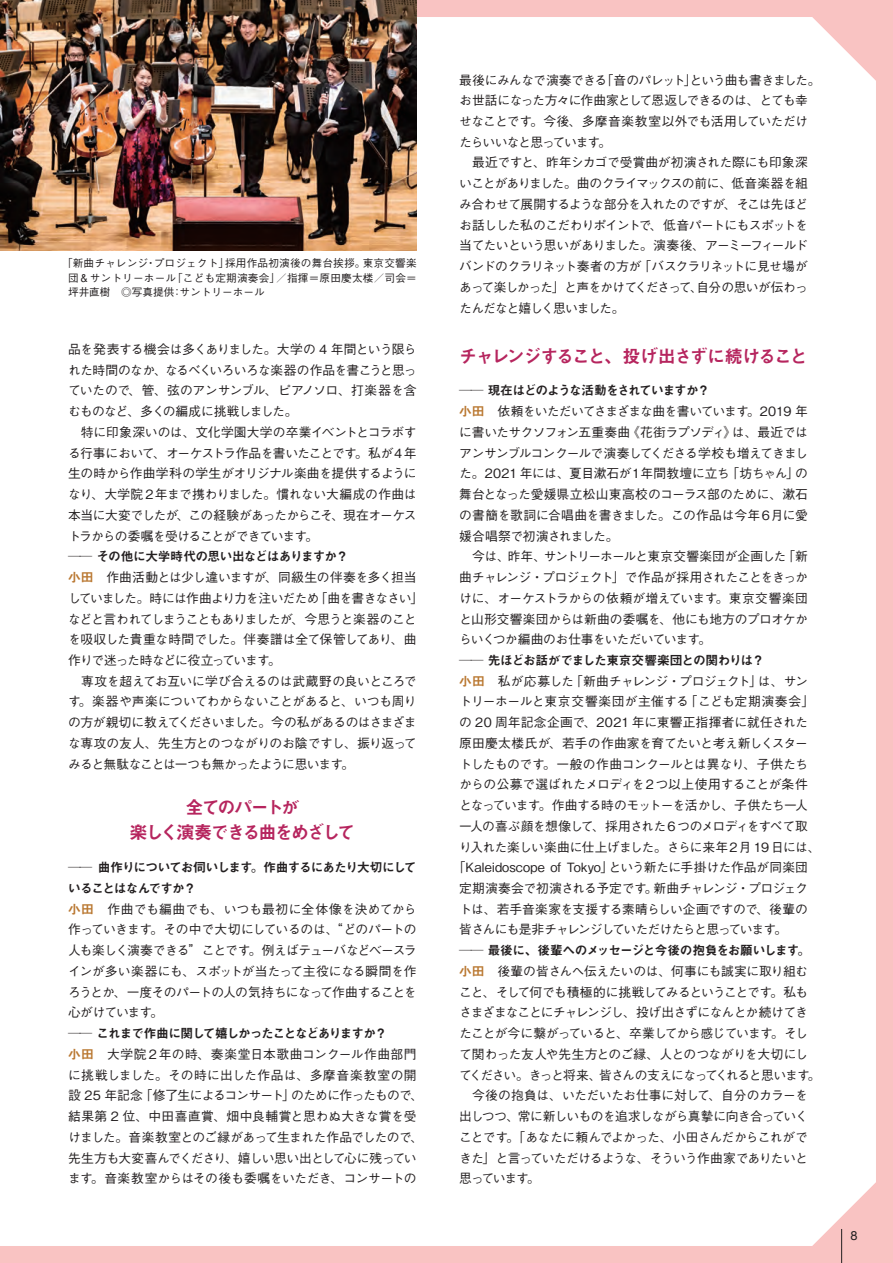
<style>
.page{position:relative;width:893px;height:1263px;background:#f9c3c2}
.page>*{position:absolute;margin:0;border:0;box-sizing:border-box;transform-origin:0 0}
.t1{font:18px/24.9px "Midashi Go Pro MB31";letter-spacing:-.11em;color:#b6255e;text-align:center}
.t2{font:500 12.75px/20.7px "Gothic BBB Pro";letter-spacing:-.045em;color:#231f20}
.t3{font:500 12.75px/20.7px "Gothic BBB Pro";letter-spacing:-.02em;color:#231f20}
.t4{font:12.75px/20.7px "Midashi Go Pro MB31";letter-spacing:-.08em;color:#231f20}
.t5{font:500 12.75px "Gothic BBB Pro";letter-spacing:-.005em;color:#231f20}
.t6{font:500 12.75px "Gothic BBB Pro";letter-spacing:.005em;color:#231f20}
.t7{font:500 12.75px "Gothic BBB Pro";letter-spacing:-.065em;color:#231f20}
.t8{font:500 12.75px "Gothic BBB Pro";letter-spacing:.02em;color:#231f20}
.t9{font:500 12.75px "Gothic BBB Pro";letter-spacing:-.025em;color:#231f20}
.t10{font:500 12.75px "Gothic BBB Pro";letter-spacing:-.08em;color:#231f20}
.t11{font:12.75px "Midashi Go Pro MB31";letter-spacing:-.035em;color:#231f20}
.t12{font:12.75px "Midashi Go Pro MB31";letter-spacing:-.05em;color:#231f20}
.t13{font:12.75px "Helvetica Neue";color:#231f20}
.t14{font:500 10.65px/14.9px "Gothic BBB Pro";letter-spacing:.02em;color:#231f20;text-align:justify}
.s1{font-family:"Midashi Go Pro MB31";font-weight:400;color:#b97730}
</style>
<div class="page">
<div style="left:0;top:17px;width:876px;height:1229px;background:#fff"></div>
<img style="left:0;top:0;width:417px;height:251px">
<hr style="left:841px;top:1229px;width:1px;height:34px;background:#231f20">
<p class="t14" style="left:68px;top:254px;width:350px;text-indent:-6px">「新曲チャレンジ・プロジェクト」採用作品初演後の舞台挨拶。東京交響楽団＆サントリーホール「こども定期演奏会」／指揮＝原田慶太楼／司会＝坪井直樹　◎写真提供：サントリーホール</p>
<p class="t2" style="left:68px;top:337px;width:350px">品を発表する機会は多くありました。大学の 4 年間という限られた時間のなか、なるべくいろいろな楽器の作品を書こうと思っていたので、管、弦のアンサンブル、ピアノソロ、打楽器を含むものなど、多くの編成に挑戦しました。<br>　特に印象深いのは、文化学園大学の卒業イベントとコラボする行事において、オーケストラ作品を書いたことです。私が４年生の時から作曲学科の学生がオリジナル楽曲を提供するようになり、大学院２年まで携わりました。慣れない大編成の作曲は本当に大変でしたが、この経験があったからこそ、現在オーケストラからの委嘱を受けることができています。</p>
<p class="t12" style="left:68px;top:546px;width:282px">── その他に大学時代の思い出などはありますか？</p>
<p class="t2" style="left:68px;top:565px;width:357px"><span class="s1">小田</span>　作曲活動とは少し違いますが、同級生の伴奏を多く担当していました。時には作曲より力を注いだため「曲を書きなさい」などと言われてしまうこともありましたが、今思うと楽器のことを吸収した貴重な時間でした。伴奏譜は全て保管してあり、曲作りで迷った時などに役立っています。<br>　専攻を超えてお互いに学び合えるのは武蔵野の良いところです。楽器や声楽についてわからないことがあると、いつも周りの方が親切に教えてくださいました。今の私があるのはさまざまな専攻の友人、先生方とのつながりのお陰ですし、振り返ってみると無駄なことは一つも無かったように思います。</p>
<h1 class="t1" style="left:130px;top:793px;width:227px">全てのパートが<br>楽しく演奏できる曲をめざして</h1>
<p class="t4" style="left:68px;top:856px;width:350px">── 曲作りについてお伺いします。作曲するにあたり大切にしていることはなんですか？</p>
<p class="t2" style="left:68px;top:897px;width:350px;text-align:justify"><span class="s1">小田</span>　作曲でも編曲でも、いつも最初に全体像を決めてから作っていきます。その中で大切にしているのは、“どのパートの人も楽しく演奏できる”ことです。例えばテューバなどベースラインが多い楽器にも、スポットが当たって主役になる瞬間を作ろうとか、一度そのパートの人の気持ちになって作曲することを心がけています。</p>
<p class="t4" style="left:68px;top:1021px;width:321px">── これまで作曲に関して嬉しかったことなどありますか？</p>
<p class="t3" style="left:68px;top:1042px;width:357px"><span class="s1">小田</span>　大学院２年の時、奏楽堂日本歌曲コンクール作曲部門に挑戦しました。その時に出した作品は、多摩音楽教室の開設 25 年記念「修了生によるコンサート」のために作ったもので、結果第 2 位、中田喜直賞、畑中良輔賞と思わぬ大きな賞を受けました。音楽教室とのご縁があって生まれた作品でしたので、先生方も大変喜んでくださり、嬉しい思い出として心に残っています。音楽教室からはその後も委嘱をいただき、コンサートの</p>
<p class="t2" style="left:459px;top:68px;width:363px">最後にみんなで演奏できる「音のパレット」という曲も書きました。お世話になった方々に作曲家として恩返しできるのは、とても幸せなことです。今後、多摩音楽教室以外でも活用していただけたらいいなと思っています。<br>　最近ですと、昨年シカゴで受賞曲が初演された際にも印象深いことがありました。曲のクライマックスの前に、低音楽器を組み合わせて展開するような部分を入れたのですが、そこは先ほどお話しした私のこだわりポイントで、低音パートにもスポットを当てたいという思いがありました。演奏後、アーミーフィールドバンドのクラリネット奏者の方が「バスクラリネットに見せ場があって楽しかった」と声をかけてくださって、自分の思いが伝わったんだなと嬉しく思いました。</p>
<h1 class="t1" style="left:459px;top:341px;width:350px">チャレンジすること、投げ出さずに続けること</h1>
<p class="t4" style="left:459px;top:379px;width:252px">── 現在はどのような活動をされていますか？</p>
<p class="t2" style="left:459px;top:399px;width:350px"><span class="s1">小田</span>　依頼をいただいてさまざまな曲を書いています。2019 年に書いたサクソフォン五重奏曲《花街ラプソディ》は、最近ではアンサンブルコンクールで演奏してくださる学校も増えてきました。2021 年には、夏目漱石が１年間教壇に立ち「坊ちゃん」の舞台となった愛媛県立松山東高校のコーラス部のために、漱石の書簡を歌詞に合唱曲を書きました。この作品は今年６月に愛媛合唱祭で初演されました。<br>　今は、昨年、サントリーホールと東京交響楽団が企画した「新曲チャレンジ・プロジェクト」で作品が採用されたことをきっかけに、オーケストラからの依頼が増えています。東京交響楽団と山形交響楽団からは新曲の委嘱を、他にも地方のプロオケからいくつか編曲のお仕事をいただいています。</p>
<p class="t11" style="left:459px;top:650px;width:307px">── 先ほどお話がでました東京交響楽団との関わりは？</p>
<p class="t2" style="left:459px;top:669px;width:350px"><span class="s1">小田</span>　私が応募した「新曲チャレンジ・プロジェクト」は、サン</p>
<p class="t8" style="left:459px;top:691px;width:357px">トリーホールと東京交響楽団が主催する「こども定期演奏会」</p>
<p class="t6" style="left:459px;top:712px;width:350px">の 20 周年記念企画で、2021 年に東響正指揮者に就任された</p>
<p class="t5" style="left:459px;top:733px;width:350px">原田慶太楼氏が、若手の作曲家を育てたいと考え新しくスター</p>
<p class="t9" style="left:459px;top:754px;width:350px">トしたものです。一般の作曲コンクールとは異なり、子供たち</p>
<p class="t3" style="left:459px;top:773px;width:350px">からの公募で選ばれたメロディを２つ以上使用することが条件</p>
<p class="t7" style="left:459px;top:795px;width:350px">となっています。作曲する時のモットーを活かし、子供たち一人</p>
<p class="t2" style="left:459px;top:814px;width:350px">一人の喜ぶ顔を想像して、採用された６つのメロディをすべて取</p>
<p class="t2" style="left:459px;top:835px;width:363px">り入れた楽しい楽曲に仕上げました。さらに来年２月 19 日には、</p>
<p class="t5" style="left:453px;top:857px;width:357px">「Kaleidoscope of Tokyo」という新たに手掛けた作品が同楽団</p>
<p class="t2" style="left:459px;top:876px;width:350px">定期演奏会で初演される予定です。新曲チャレンジ・プロジェク</p>
<p class="t3" style="left:459px;top:897px;width:350px">トは、若手音楽家を支援する素晴らしい企画ですので、後輩の</p>
<p class="t10" style="left:459px;top:919px;width:329px">皆さんにも是非チャレンジしていただけたらと思っています。</p>
<p class="t4" style="left:459px;top:938px;width:352px">── 最後に、後輩へのメッセージと今後の抱負をお願いします。</p>
<p class="t2" style="left:459px;top:959px;width:363px"><span class="s1">小田</span>　後輩の皆さんへ伝えたいのは、何事にも誠実に取り組むこと、そして何でも積極的に挑戦してみるということです。私もさまざまなことにチャレンジし、投げ出さずになんとか続けてきたことが今に繋がっていると、卒業してから感じています。そして関わった友人や先生方とのご縁、人とのつながりを大切にしてください。きっと将来、皆さんの支えになってくれると思います。　今後の抱負は、いただいたお仕事に対して、自分のカラーを出しつつ、常に新しいものを追求しながら真摯に向き合っていくことです。「あなたに頼んでよかった、小田さんだからこれができた」と言っていただけるような、そういう作曲家でありたいと思っています。</p>
<p class="t13" style="left:850px;top:1226px;width:9px">8</p>
</div>
